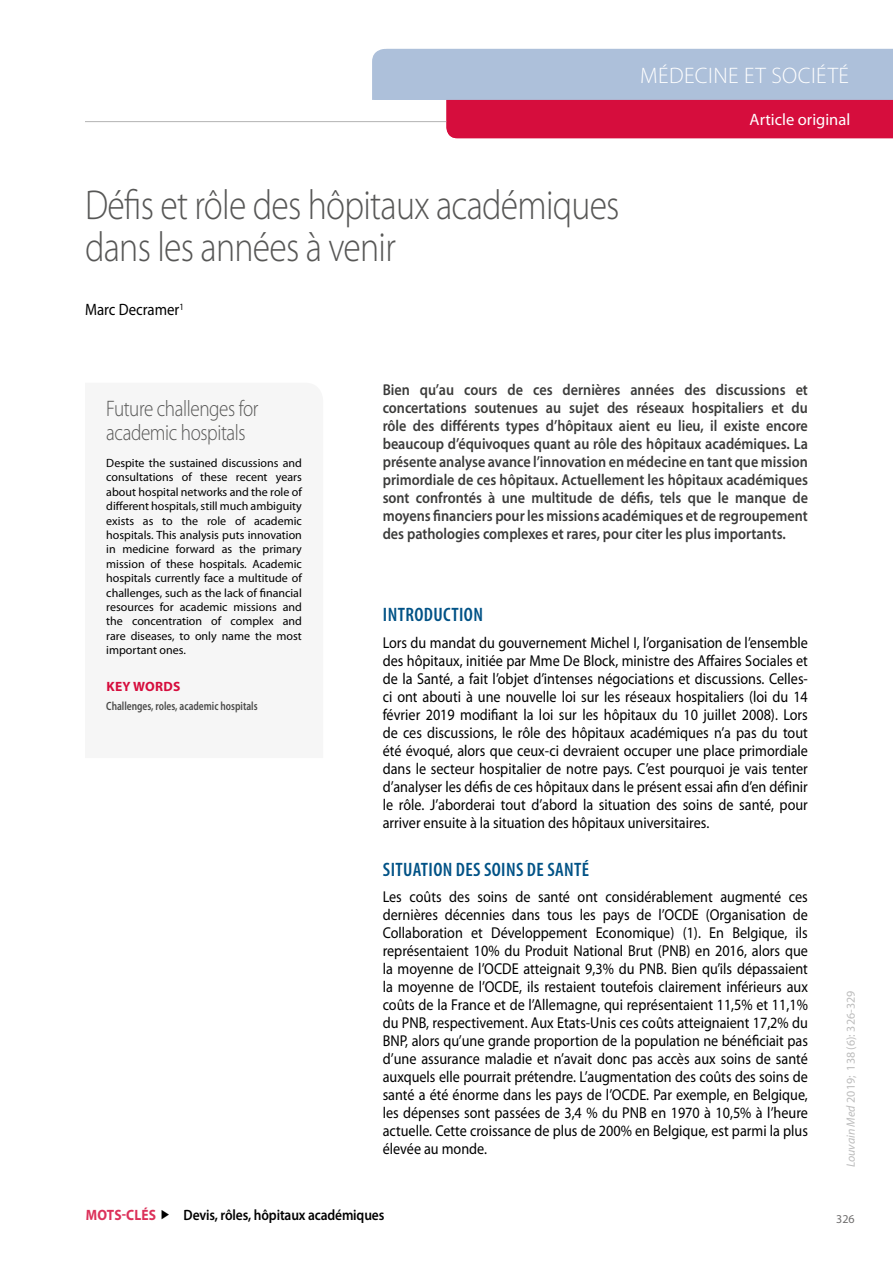
<style>
.page{position:relative;width:893px;height:1263px;background:#fff}
.page>*{position:absolute;margin:0;border:0;box-sizing:border-box;transform-origin:0 0}
.t1{font:300 42px/42px "Myriad Pro";letter-spacing:-.02em;color:#575756;scale:.85 1}
.t2{font:300 22.5px "Myriad Pro";letter-spacing:.02em;color:#fff}
.t3{font:300 22.5px/24px "Myriad Pro";letter-spacing:-.02em;color:#575756;scale:.85 1}
.t4{font:600 condensed 19.5px "Myriad Pro";letter-spacing:.02em;color:#005286}
.t5{font:16.5px "Myriad Pro";color:#fff}
.t6{font:16.5px "Myriad Pro";color:#000;scale:.9 1}
.t7{font:15.75px/18px "Myriad Pro";color:#000;text-align:justify;scale:.9 1}
.t8{font:600 15.75px/18px "Myriad Pro";color:#3c3c3b;text-align:justify;scale:.9 1}
.t9{font:600 15px "Myriad Pro";letter-spacing:-.01em;color:#000;scale:.9 1}
.t10{font:700 15px "Myriad Pro";letter-spacing:.01em;color:#dc315a;scale:.9 1}
.t11{font:700 13.5px "Myriad Pro";letter-spacing:.02em;color:#d60d3d}
.t12{font:12px/14.4px "Myriad Pro";color:#000;text-align:justify}
.t13{font:600 semi-condensed 12px "Myriad Pro";color:#4a4a49;scale:.85 1}
.t14{font:12px "Myriad Pro";color:#bcbcbc}
.t15{font:12px "Myriad Pro";color:#706f6f}
.s1{font-style:italic}
</style>
<div class="page">
<hr style="left:85px;top:121px;width:808px;height:1px;background:#bcbcbc">
<svg style="left:372px;top:49px;width:521px;height:89px;background:#c082a2"></svg>
<h2 class="t2" style="left:475px;top:63px;width:376px">MÉDECINE PHYSIQUE ET RÉADAPTATION</h2>
<h2 class="t2" style="left:640px;top:63px;width:210px">MÉDECINE ET SOCIÉTÉ</h2>
<p class="t5" style="left:750px;top:111px;width:102px">Article original</p>
<h1 class="t1" style="left:85px;top:184px;width:630px">Défis et rôle des hôpitaux académiques dans les années à venir</h1>
<p class="t6" style="left:85px;top:301px;width:111px">Marc Decramer<sup>1</sup></p>
<h2 class="t3" style="left:106px;top:397px;width:181px">Future challenges for academic hospitals</h2>
<p class="t12" style="left:106px;top:456px;width:197px">Despite the sustained discussions and consultations of these recent years about hospital networks and the role of different hospitals, still much ambiguity exists as to the role of academic hospitals. This analysis puts innovation in medicine forward as the primary mission of these hospitals. Academic hospitals currently face a multitude of challenges, such as the lack of financial resources for academic missions and the concentration of complex and rare diseases, to only name the most important ones.</p>
<p class="t11" style="left:106px;top:679px;width:76px">KEY WORDS</p>
<p class="t13" style="left:106px;top:698px;width:180px">Challenges, roles, academic hospitals</p>
<p class="t8" style="left:383px;top:380px;width:474px">Bien qu’au cours de ces dernières années des discussions et concertations soutenues au sujet des réseaux hospitaliers et du rôle des différents types d’hôpitaux aient eu lieu, il existe encore beaucoup d’équivoques quant au rôle des hôpitaux académiques. La présente analyse avance l’innovation en médecine en tant que mission primordiale de ces hôpitaux. Actuellement les hôpitaux académiques sont confrontés à une multitude de défis, tels que le manque de moyens financiers pour les missions académiques et de regroupement des pathologies complexes et rares, pour citer les plus importants.</p>
<p class="t4" style="left:383px;top:604px;width:102px">INTRODUCTION</p>
<p class="t7" style="left:383px;top:634px;width:474px">Lors du mandat du gouvernement Michel I, l’organisation de l’ensemble des hôpitaux, initiée par Mme De Block, ministre des Affaires Sociales et de la Santé, a fait l’objet d’intenses négociations et discussions. Celles&shy;ci ont abouti à une nouvelle loi sur les réseaux hospitaliers (loi du 14 février 2019 modifiant la loi sur les hôpitaux du 10 juillet 2008). Lors de ces discussions, le rôle des hôpitaux académiques n’a pas du tout été évoqué, alors que ceux-ci devraient occuper une place primordiale dans le secteur hospitalier de notre pays. C’est pourquoi je vais tenter d’analyser les défis de ces hôpitaux dans le présent essai afin d’en définir le rôle. J’aborderai tout d’abord la situation des soins de santé, pour arriver ensuite à la situation des hôpitaux universitaires.</p>
<p class="t4" style="left:383px;top:858px;width:208px">SITUATION DES SOINS DE SANTÉ</p>
<p class="t7" style="left:383px;top:888px;width:474px">Les coûts des soins de santé ont considérablement augmenté ces dernières décennies dans tous les pays de l’OCDE (Organisation de Collaboration et Développement Economique) (1). En Belgique, ils représentaient 10% du Produit National Brut (PNB) en 2016, alors que la moyenne de l’OCDE atteignait 9,3% du PNB. Bien qu’ils dépassaient la moyenne de l’OCDE, ils restaient toutefois clairement inférieurs aux coûts de la France et de l’Allemagne, qui représentaient 11,5% et 11,1% du PNB, respectivement. Aux Etats-Unis ces coûts atteignaient 17,2% du BNP, alors qu’une grande proportion de la population ne bénéficiait pas d’une assurance maladie et n’avait donc pas accès aux soins de santé auxquels elle pourrait prétendre. L’augmentation des coûts des soins de santé a été énorme dans les pays de l’OCDE. Par exemple, en Belgique, les dépenses sont passées de 3,4 % du PNB en 1970 à 10,5% à l’heure actuelle. Cette croissance de plus de 200% en Belgique, est parmi la plus élevée au monde.</p>
<p class="t10" style="left:86px;top:1207px;width:79px">MOTS-CLÉS</p>
<p class="t9" style="left:184px;top:1207px;width:225px">Devis, rôles, hôpitaux académiques</p>
<p class="t14" style="left:844px;top:1167px;width:178px;rotate:-90deg"><span class="s1">Louvain Med</span> 2019; 138 (6): 326-329</p>
<p class="t15" style="left:836px;top:1212px;width:20px">326</p>
</div>
